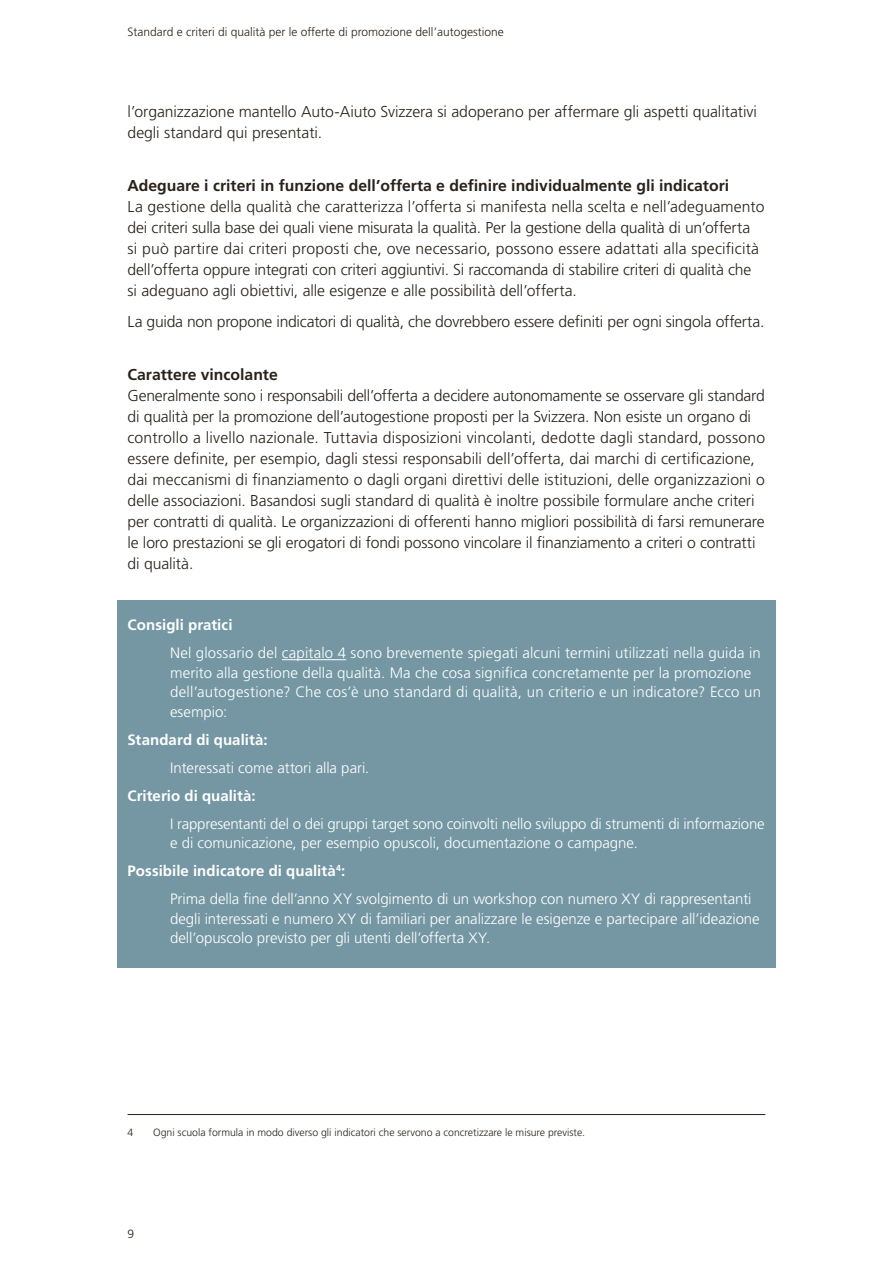
<style>
.page{position:relative;width:893px;height:1263px;background:#fff}
.page>*{position:absolute;margin:0;border:0;box-sizing:border-box;transform-origin:0 0}
._01_-_lauftext{font:300 15.75px/21px "Frutiger LT Pro";letter-spacing:-.005em;color:#29211a}
._01_-_sous-sous_titr{font:700 15.75px "Frutiger LT Pro";color:#29211a}
._01_-_goodtips_lauft{font:300 15px/19.5px "Frutiger LT Pro";color:#fff}
._01_-_goodtips_lauft-2{font:700 15px "Frutiger LT Pro";letter-spacing:.005em;color:#fff}
._01_-_Goodtips_titel{font:700 15px "Frutiger LT Pro";letter-spacing:.005em;color:#fff}
.t1{font:300 12px "Frutiger LT Pro";color:#29211a}
._01_-_Endnote{font:300 10.5px "Frutiger LT Pro";color:#29211a}
</style>
<div class="page">
<div style="left:117px;top:600px;width:659px;height:367px;background:#7497a3"></div>
<hr style="left:282px;top:659px;width:64px;height:1px;background:#fff">
<hr style="left:128px;top:1114px;width:637px;height:1px;background:#29211a">
<p class="t1" style="left:128px;top:24px;width:378px">Standard e criteri di qualità per le offerte di promozione dell’autogestione</p>
<p class="_01_-_lauftext" style="left:128px;top:101px;width:631px">l’organizzazione mantello Auto-Aiuto Svizzera si adoperano per affermare gli aspetti qualitativi degli standard qui presentati.</p>
<p class="_01_-_sous-sous_titr" style="left:128px;top:176px;width:603px">Adeguare i criteri in funzione dell’offerta e definire individualmente gli indicatori</p>
<p class="_01_-_lauftext" style="left:128px;top:196px;width:638px">La gestione della qualità che caratterizza l’offerta si manifesta nella scelta e nell’adeguamento dei criteri sulla base dei quali viene misurata la qualità. Per la gestione della qualità di un’offerta<br>si può partire dai criteri proposti che, ove necessario, possono essere adattati alla specificità dell’offerta oppure integrati con criteri aggiuntivi. Si raccomanda di stabilire criteri di qualità che si adeguano agli obiettivi, alle esigenze e alle possibilità dell’offerta.</p>
<p class="_01_-_lauftext" style="left:128px;top:311px;width:638px">La guida non propone indicatori di qualità, che dovrebbero essere definiti per ogni singola offerta.</p>
<p class="_01_-_sous-sous_titr" style="left:128px;top:365px;width:152px">Carattere vincolante</p>
<p class="_01_-_lauftext" style="left:128px;top:385px;width:639px">Generalmente sono i responsabili dell’offerta a decidere autonomamente se osservare gli standard di qualità per la promozione dell’autogestione proposti per la Svizzera. Non esiste un organo di controllo a livello nazionale. Tuttavia disposizioni vincolanti, dedotte dagli standard, possono essere definite, per esempio, dagli stessi responsabili dell’offerta, dai marchi di certificazione, dai meccanismi di finanziamento o dagli organi direttivi delle istituzioni, delle organizzazioni o delle associazioni. Basandosi sugli standard di qualità è inoltre possibile formulare anche criteri per contratti di qualità. Le organizzazioni di offerenti hanno migliori possibilità di farsi remunerare le loro prestazioni se gli erogatori di fondi possono vincolare il finanziamento a criteri o contratti di qualità.</p>
<p class="_01_-_Goodtips_titel" style="left:128px;top:616px;width:106px">Consigli pratici</p>
<p class="_01_-_goodtips_lauft" style="left:170px;top:643px;width:592px">Nel glossario del capitalo 4 sono brevemente spiegati alcuni termini utilizzati nella guida in merito alla gestione della qualità. Ma che cosa significa concretamente per la promozione dell’autogestione? Che cos’è uno standard di qualità, un criterio e un indicatore? Ecco un esempio:</p>
<p class="_01_-_goodtips_lauft-2" style="left:128px;top:731px;width:142px">Standard di qualità:</p>
<p class="_01_-_goodtips_lauft" style="left:170px;top:758px;width:201px">Interessati come attori alla pari.</p>
<p class="_01_-_goodtips_lauft-2" style="left:128px;top:787px;width:130px">Criterio di qualità:</p>
<p class="_01_-_goodtips_lauft" style="left:170px;top:814px;width:596px">I rappresentanti del o dei gruppi target sono coinvolti nello sviluppo di strumenti di informazione e di comunicazione, per esempio opuscoli, documentazione o campagne.</p>
<p class="_01_-_goodtips_lauft-2" style="left:128px;top:862px;width:219px">Possibile indicatore di qualità<sup>4</sup>:</p>
<p class="_01_-_goodtips_lauft" style="left:170px;top:889px;width:591px">Prima della fine dell’anno XY svolgimento di un workshop con numero XY di rappresentanti degli interessati e numero XY di familiari per analizzare le esigenze e partecipare all’ideazione dell’opuscolo previsto per gli utenti dell’offerta XY.</p>
<p class="_01_-_Endnote" style="left:128px;top:1126px;width:7px">4</p>
<p class="_01_-_Endnote" style="left:153px;top:1126px;width:434px">Ogni scuola formula in modo diverso gli indicatori che servono a concretizzare le misure previste.</p>
<p class="t1" style="left:128px;top:1227px;width:8px">9</p>
</div>
